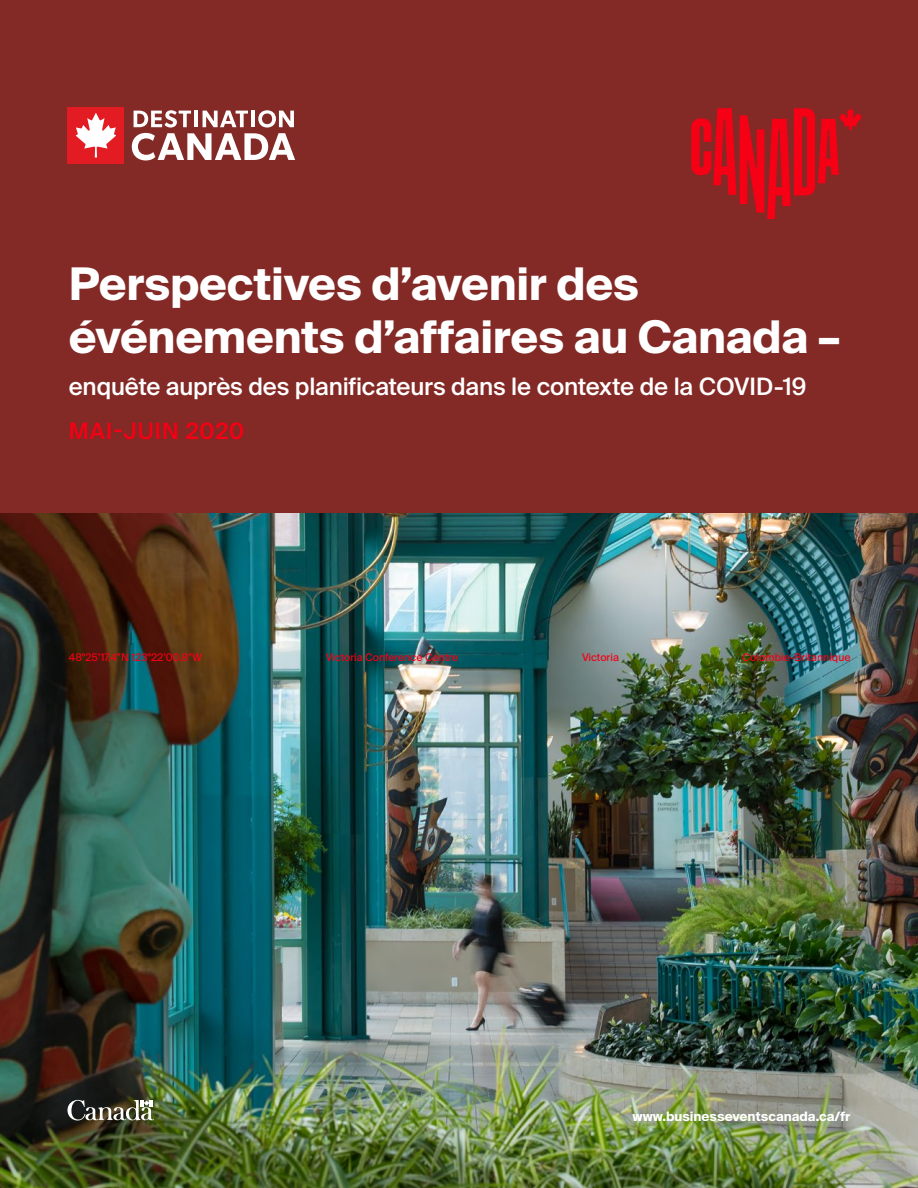
<style>
.page{position:relative;width:918px;height:1188px;background:#fff}
.page>*{position:absolute;margin:0;border:0;box-sizing:border-box;transform-origin:0 0}
.t1{font:700 45px/52.5px "Suisse Intl";letter-spacing:-.005em;color:#fff}
.t2{font:500 24px "Suisse Intl";letter-spacing:-.005em;color:#fff}
.t3{font:500 22.5px "Suisse Intl";letter-spacing:.045em;color:#f50014}
.body{font:700 12.9px "Suisse Intl";color:#fff}
.t4{font:10.5px "Suisse Intl";color:#f50014}
</style>
<div class="page">
<div style="left:0;top:0;width:918px;height:544px;background:#832926"></div>
<img style="left:0;top:513px;width:918px;height:675px">
<div style="left:68px;top:107px;width:56px;height:57px;background:#e31b23"></div>
<svg style="left:76px;top:113px;width:40px;height:45px"></svg>
<svg style="left:132px;top:110px;width:163px;height:50px"></svg>
<hr style="left:251px;top:111px;width:4px;height:16px;background:#fff">
<hr style="left:195px;top:111px;width:3px;height:16px;background:#fff">
<svg style="left:691px;top:108px;width:171px;height:111px"></svg>
<svg style="left:68px;top:1100px;width:86px;height:20px"></svg>
<p class="t1" style="left:69px;top:258px;width:773px">Perspectives d’avenir des événements d’affaires au Canada –</p>
<p class="t2" style="left:69px;top:372px;width:739px">enquête auprès des planificateurs dans le contexte de la COVID-19</p>
<p class="t3" style="left:69px;top:418px;width:177px">MAI-JUIN 2020</p>
<p class="t4" style="left:69px;top:651px;width:135px">48°25’17.4”N 123°22’00.8”W</p>
<p class="t4" style="left:326px;top:651px;width:134px">Victoria Conference Centre</p>
<p class="t4" style="left:582px;top:651px;width:38px">Victoria</p>
<p class="t4" style="left:743px;top:651px;width:109px">Colombie-Britannique</p>
<p class="body" style="left:632px;top:1109px;width:220px">www.businesseventscanada.ca/fr</p>
</div>
